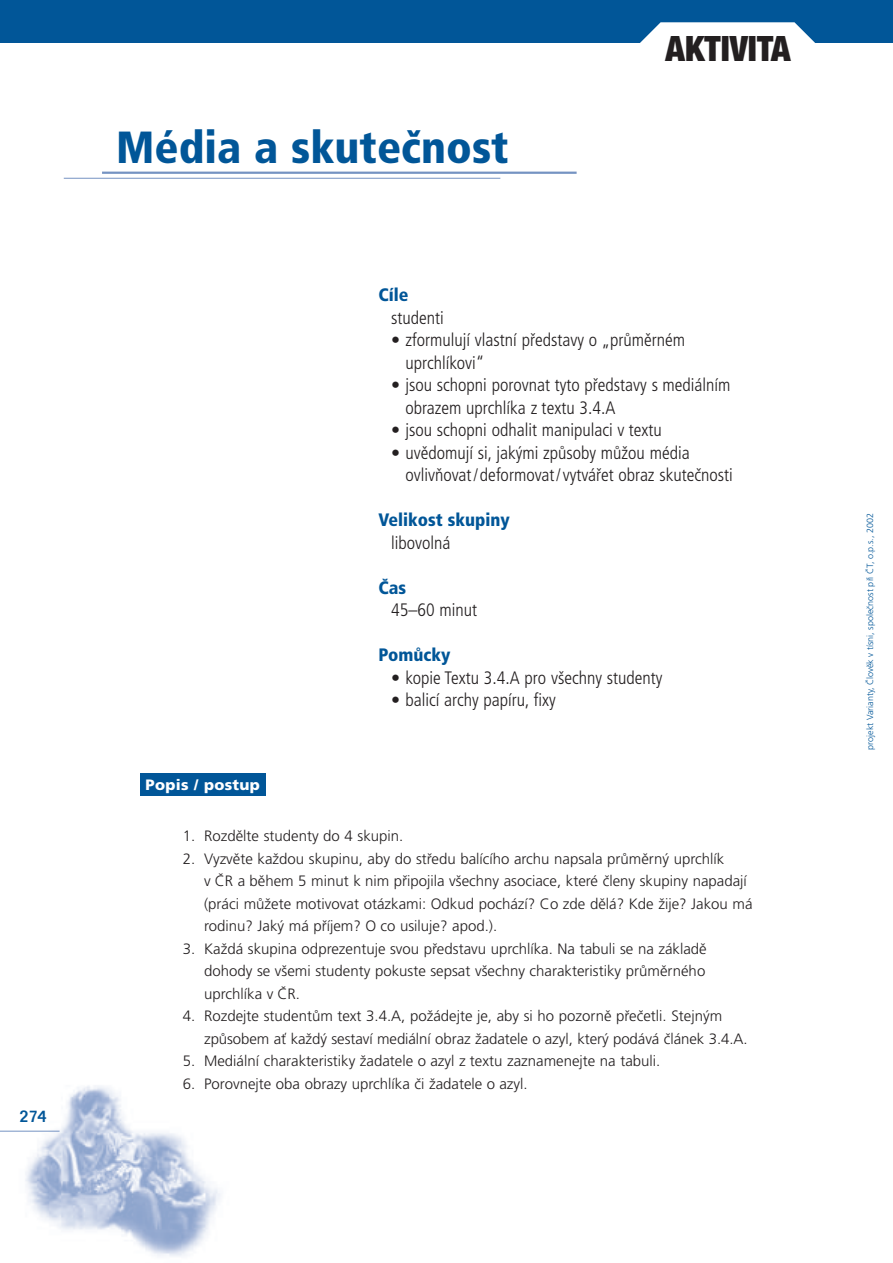
<style>
.page{position:relative;width:893px;height:1263px;background:#fff}
.page>*{position:absolute;margin:0;border:0;box-sizing:border-box;transform-origin:0 0}
.t1{font:900 condensed 45px "Frutiger CE";color:#015698}
.t2{font:900 condensed 34.95px "Helvetica Neue CE";color:#231f20}
.t3{font:300 condensed 18px/22.5px "Frutiger CE";color:#231f20}
.t4{font:900 condensed 18px "Frutiger CE";color:#015698}
.t5{font:500 18px "Folio TEE";color:#015698}
.t6{font:300 15px/22.5px "Frutiger CE";color:#231f20}
.t7{font:900 15px "Frutiger CE";letter-spacing:.02em;color:#fff}
.t8{font:300 9px "Frutiger CE";color:#015698}
</style>
<div class="page">
<img style="left:0;top:1086px;width:221px;height:170px">
<hr style="left:0;top:1131px;width:60px;height:1px;background:#7593c2">
<div style="left:140px;top:774px;width:126px;height:22px;background:#015698"></div>
<hr style="left:64px;top:178px;width:436px;height:1px;background:#7593c2">
<hr style="left:102px;top:172px;width:475px;height:2px;background:#7593c2">
<div style="left:0;top:0;width:893px;height:43px;background:#015698"></div>
<svg style="left:640px;top:22px;width:175px;height:21px;background:#dee9f1"></svg>
<p class="t5" style="left:19px;top:1106px;width:29px">274</p>
<h1 class="t1" style="left:116px;top:122px;width:394px">Média a skutečnost</h1>
<h2 class="t2" style="left:666px;top:29px;width:127px">AKTIVITA</h2>
<p class="t4" style="left:378px;top:284px;width:32px">Cíle</p>
<p class="t3" style="left:391px;top:306px;width:54px">studenti</p>
<p class="t3" style="left:405px;top:329px;width:281px;text-indent:-14px">• zformulují vlastní představy o „průměrném uprchlíkovi“</p>
<p class="t3" style="left:405px;top:374px;width:326px;text-indent:-14px">• jsou schopni porovnat tyto představy s mediálním obrazem uprchlíka z textu 3.4.A</p>
<p class="t3" style="left:391px;top:419px;width:272px">• jsou schopni odhalit manipulaci v textu</p>
<p class="t3" style="left:405px;top:441px;width:329px;text-indent:-14px">• uvědomují si, jakými způsoby můžou média ovlivňovat/deformovat/vytvářet obraz skutečnosti</p>
<p class="t4" style="left:378px;top:509px;width:133px">Velikost skupiny</p>
<p class="t3" style="left:391px;top:531px;width:61px">libovolná</p>
<p class="t4" style="left:378px;top:577px;width:29px">Čas</p>
<p class="t3" style="left:391px;top:599px;width:88px">45–60 minut</p>
<p class="t4" style="left:378px;top:644px;width:74px">Pomůcky</p>
<p class="t3" style="left:391px;top:666px;width:273px">• kopie Textu 3.4.A pro všechny studenty</p>
<p class="t3" style="left:391px;top:689px;width:166px">• balicí archy papíru, fixy</p>
<p class="t7" style="left:146px;top:776px;width:116px">Popis / postup</p>
<p class="t6" style="left:183px;top:824px;width:222px">1. Rozdělte studenty do 4 skupin.</p>
<p class="t6" style="left:204px;top:847px;width:550px;text-indent:-21px">2. Vyzvěte každou skupinu, aby do středu balícího archu napsala průměrný uprchlík<br>v ČR a během 5 minut k nim připojila všechny asociace, které členy skupiny napadají (práci můžete motivovat otázkami: Odkud pochází? Co zde dělá? Kde žije? Jakou má rodinu? Jaký má příjem? O co usiluje? apod.).</p>
<p class="t6" style="left:204px;top:937px;width:504px;text-align:justify;text-indent:-21px">3. Každá skupina odprezentuje svou představu uprchlíka. Na tabuli se na základě dohody se všemi studenty pokuste sepsat všechny charakteristiky průměrného uprchlíka v ČR.</p>
<p class="t6" style="left:204px;top:1004px;width:545px;text-indent:-21px">4. Rozdejte studentům text 3.4.A, požádejte je, aby si ho pozorně přečetli. Stejným způsobem ať každý sestaví mediální obraz žadatele o azyl, který podává článek 3.4.A.</p>
<p class="t6" style="left:183px;top:1049px;width:479px">5. Mediální charakteristiky žadatele o azyl z textu zaznamenejte na tabuli.</p>
<p class="t6" style="left:183px;top:1072px;width:346px">6. Porovnejte oba obrazy uprchlíka či žadatele o azyl.</p>
<p class="t8" style="left:865px;top:749px;width:238px;rotate:-90deg">projekt Varianty, Člověk v tísni, společnost při ČT, o.p.s., 2002</p>
</div>
